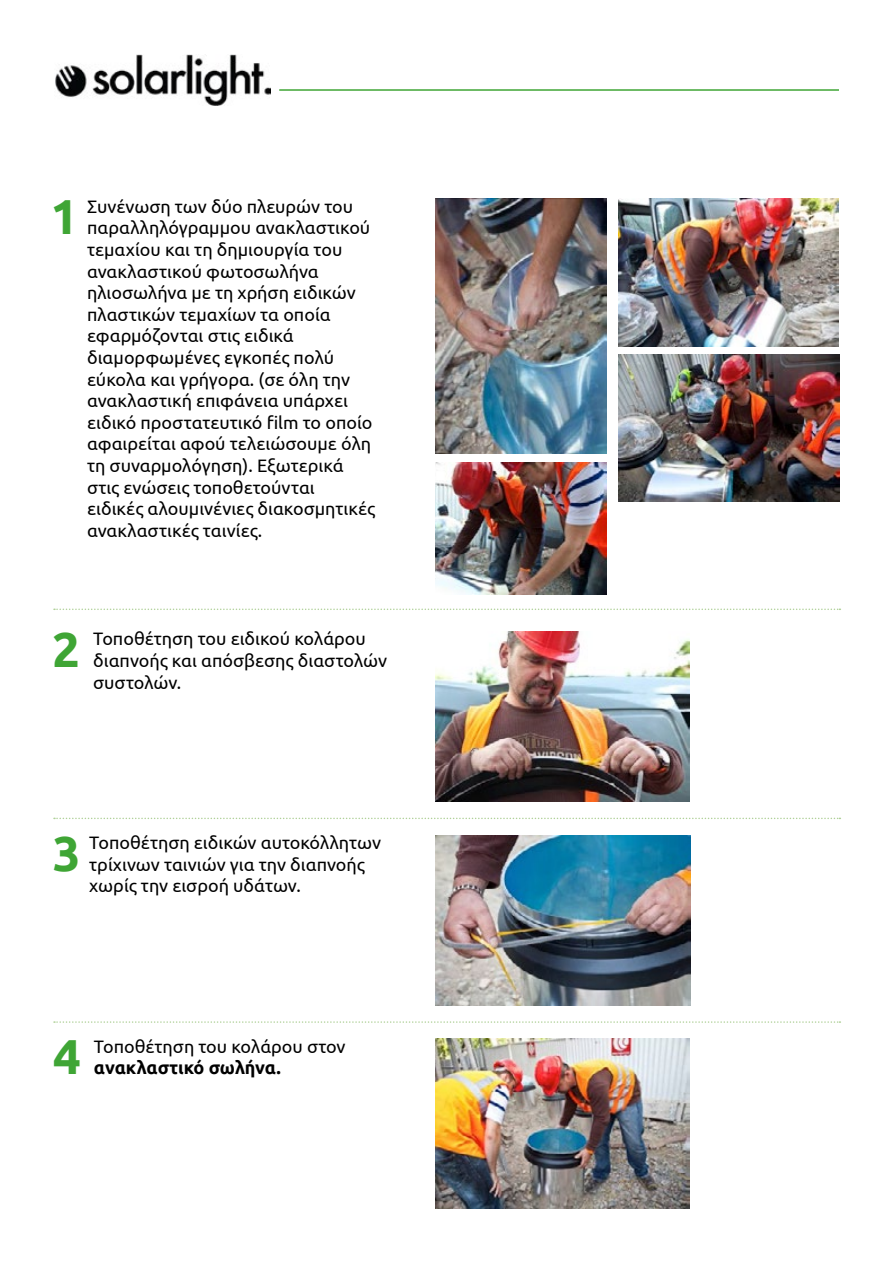
<style>
.page{position:relative;width:893px;height:1263px;background:#fff}
.page>*{position:absolute;margin:0;border:0;box-sizing:border-box;transform-origin:0 0}
.t1{font:700 49.2px "Ubuntu";color:#3fa535}
.t2{font:18px/21.6px "Ubuntu";color:#000}
.t3{font:700 18px "Ubuntu";color:#000}
</style>
<div class="page">
<img style="left:55px;top:54px;width:215px;height:52px">
<hr style="left:279px;top:89px;width:560px;height:2px;background:#3fa535">
<img style="left:435px;top:199px;width:172px;height:255px">
<img style="left:618px;top:199px;width:221px;height:147px">
<img style="left:618px;top:354px;width:221px;height:148px">
<img style="left:435px;top:463px;width:172px;height:131px">
<img style="left:435px;top:631px;width:255px;height:170px">
<img style="left:435px;top:835px;width:255px;height:170px">
<img style="left:436px;top:1039px;width:254px;height:170px">
<svg style="left:54px;top:608px;width:786px;height:2px"></svg>
<svg style="left:54px;top:818px;width:786px;height:1px"></svg>
<svg style="left:54px;top:1021px;width:786px;height:2px"></svg>
<h1 class="t1" style="left:51px;top:187px;width:29px">1</h1>
<p class="t2" style="left:87px;top:195px;width:290px">Συνένωση των δύο πλευρών του παραλληλόγραμμου ανακλαστικού τεμαχίου και τη δημιουργία του ανακλαστικού φωτοσωλήνα ηλιοσωλήνα με τη χρήση ειδικών πλαστικών τεμαχίων τα οποία εφαρμόζονται στις ειδικά διαμορφωμένες εγκοπές πολύ εύκολα και γρήγορα. (σε όλη την ανακλαστική επιφάνεια υπάρχει ειδικό προστατευτικό film το οποίο αφαιρείται αφού τελειώσουμε όλη τη συναρμολόγηση). Εξωτερικά στις ενώσεις τοποθετούνται ειδικές αλουμινένιες διακοσμητικές ανακλαστικές ταινίες.</p>
<h1 class="t1" style="left:52px;top:620px;width:29px">2</h1>
<p class="t2" style="left:93px;top:628px;width:295px">Τοποθέτηση του ειδικού κολάρου διαπνοής και απόσβεσης διαστολών συστολών.</p>
<h1 class="t1" style="left:53px;top:823px;width:29px">3</h1>
<p class="t2" style="left:89px;top:831px;width:293px">Τοποθέτηση ειδικών αυτοκόλλητων τρίχινων ταινιών για την διαπνοής χωρίς την εισροή υδάτων.</p>
<h1 class="t1" style="left:53px;top:1027px;width:29px">4</h1>
<p class="t2" style="left:94px;top:1035px;width:253px">Τοποθέτηση του κολάρου στον</p>
<p class="t3" style="left:94px;top:1057px;width:189px">ανακλαστικό σωλήνα.</p>
</div>
